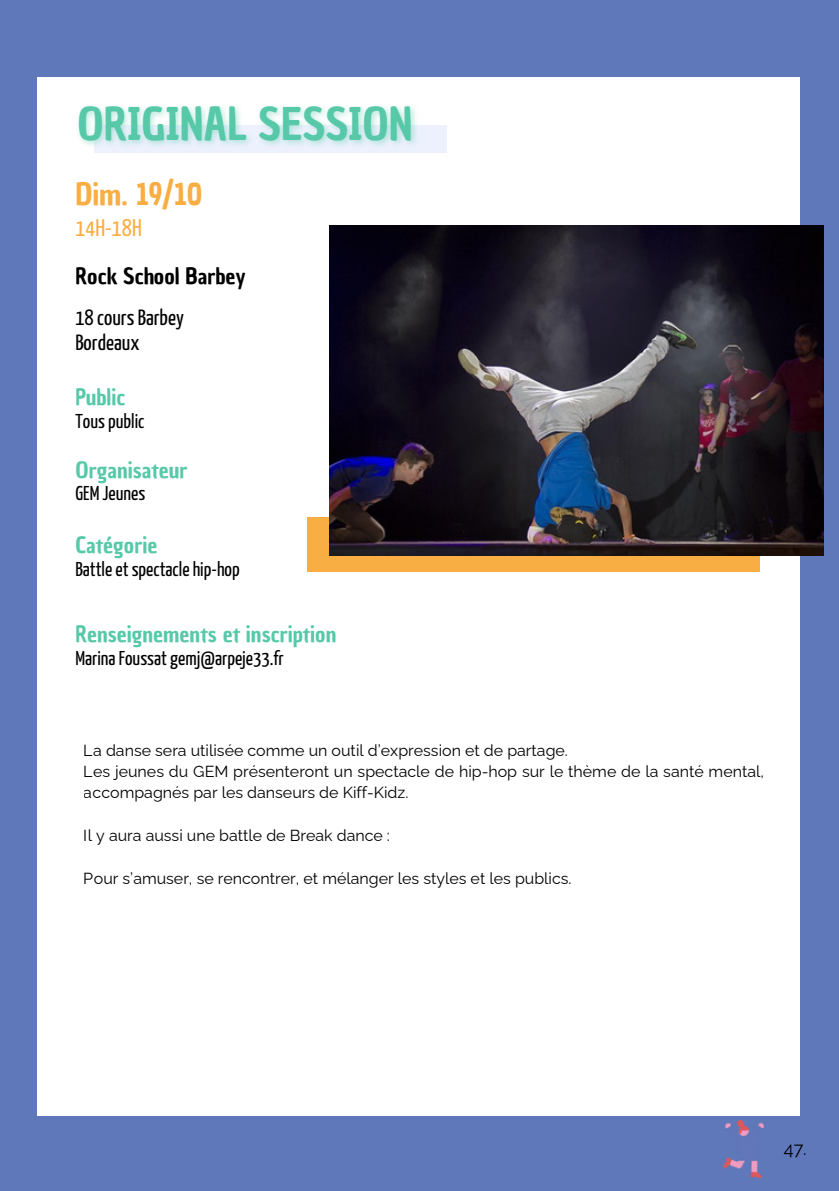
<style>
.page{position:relative;width:839px;height:1191px;background:#fff}
.page>*{position:absolute;margin:0;border:0;box-sizing:border-box;transform-origin:0 0}
.t1{font:44px "Chau Philomene One";color:#57c9a9}
.t2{font:30px "Chau Philomene One";color:#f9ae43}
.t3{font:24px "Yanone Kaffeesatz";color:#f9ae43}
.t4{font:22px "Chau Philomene One";color:#57c9a9}
.t5{font:22px/25.4px "Yanone Kaffeesatz";color:#000}
.t6{font:22px "Chau Philomene One";color:#000}
.t7{font:20px "Yanone Kaffeesatz";color:#000}
.t8{font:18px "Raleway";color:#000}
.t9{font:16px/21.4px "Raleway";color:#000}
</style>
<div class="page">
<div style="left:0;top:0;width:838px;height:1191px;background:#5e78ba"></div>
<div style="left:38px;top:77px;width:762px;height:1038px;background:#fff"></div>
<div style="left:94px;top:126px;width:353px;height:27px;background:#ecf1fd"></div>
<img style="left:78px;top:106px;width:346px;height:40px">
<div style="left:307px;top:518px;width:452px;height:54px;background:#f9ae43"></div>
<img style="left:330px;top:226px;width:493px;height:329px">
<img style="left:723px;top:1120px;width:40px;height:57px">
<h1 class="t1" style="left:77px;top:94px;width:337px">ORIGINAL SESSION</h1>
<h2 class="t2" style="left:75px;top:174px;width:128px">Dim. 19/10</h2>
<h3 class="t3" style="left:75px;top:219px;width:68px">14H-18H</h3>
<h3 class="t6" style="left:76px;top:261px;width:171px">Rock School Barbey</h3>
<h3 class="t5" style="left:75px;top:306px;width:110px">18 cours Barbey<br>Bordeaux</h3>
<h3 class="t4" style="left:75px;top:383px;width:51px">Public</h3>
<p class="t7" style="left:75px;top:413px;width:71px">Tous public</p>
<h3 class="t4" style="left:76px;top:455px;width:113px">Organisateur</h3>
<p class="t7" style="left:76px;top:486px;width:71px">GEM Jeunes</p>
<h3 class="t4" style="left:75px;top:531px;width:84px">Catégorie</h3>
<p class="t7" style="left:75px;top:561px;width:166px">Battle et spectacle hip-hop</p>
<h3 class="t4" style="left:75px;top:619px;width:262px">Renseignements et inscription</h3>
<p class="t7" style="left:75px;top:650px;width:210px">Marina Foussat gemj@arpeje33.fr</p>
<p class="t9" style="left:84px;top:739px;width:681px">La danse sera utilisée comme un outil d’expression et de partage.<br>Les jeunes du GEM présenteront un spectacle de hip-hop sur le thème de la santé mental, accompagnés par les danseurs de Kiff-Kidz.</p>
<p class="t9" style="left:84px;top:825px;width:307px">Il y aura aussi une battle de Break dance :</p>
<p class="t9" style="left:84px;top:867px;width:489px">Pour s’amuser, se rencontrer, et mélanger les styles et les publics.</p>
<p class="t8" style="left:783px;top:1138px;width:24px">47.</p>
</div>
